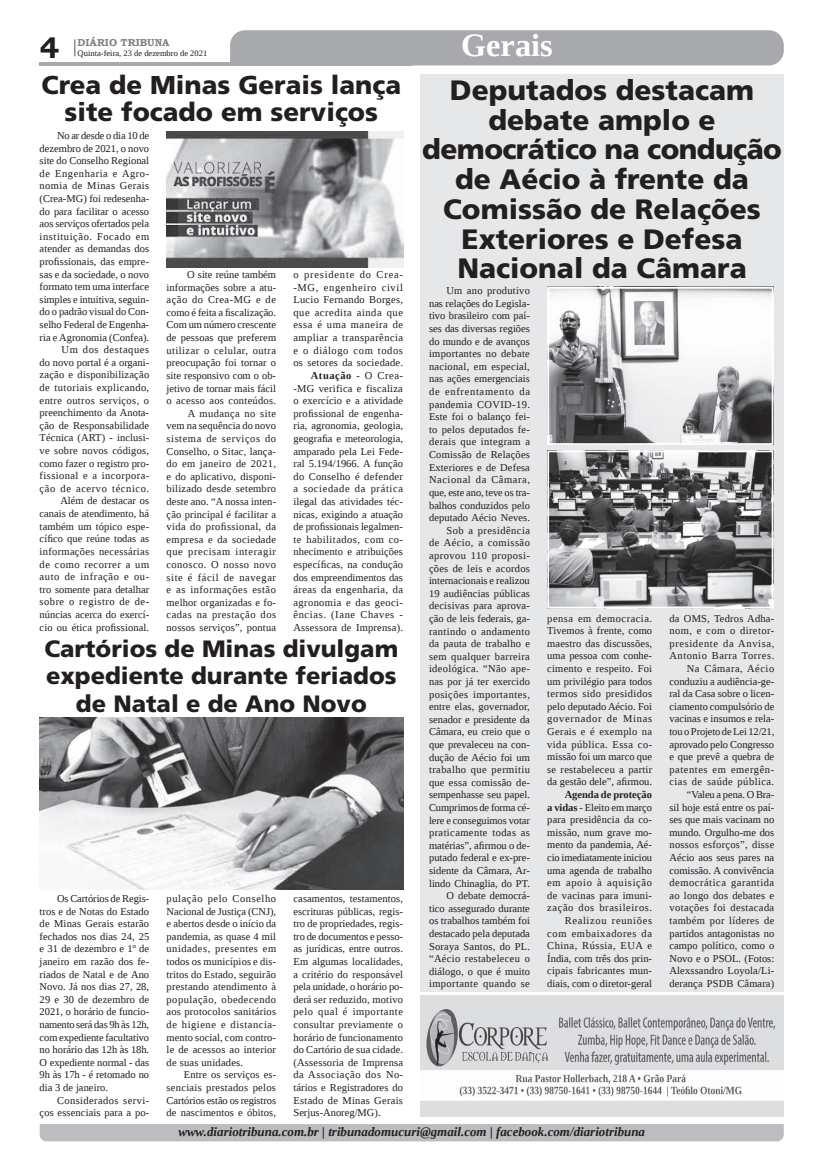
<style>
.page{position:relative;width:821px;height:1166px;background:#fff}
.page>*{position:absolute;margin:0;border:0;box-sizing:border-box;transform-origin:0 0}
.t1{font:700 32.38px "Liberation Serif";color:#fff}
.t2{font:700 29.31px "Bookman Old Style";color:#231f20}
.t3{font:900 28px/29.8px "Frutiger LT Std";color:#231f20;text-align:center}
.t4{font:900 25.81px/27.6px "Frutiger LT Std";color:#231f20;text-align:center}
.t5{font:900 23.62px/27.6px "Frutiger LT Std";color:#231f20;text-align:center}
.t6{font:italic 700 12.95px "Liberation Serif";color:#231f20}
.t7{font:10.5px/12.6px "Liberation Serif";letter-spacing:.01em;color:#231f20;text-align:right}
.t8{font:700 10.06px "Bookman Old Style";color:#808285}
.t9{font:8.4px "Liberation Serif";color:#231f20}
.s1{font-weight:700}
</style>
<div class="page">
<svg style="left:74px;top:39px;width:2px;height:17px"></svg>
<hr style="left:40px;top:62px;width:372px;height:3px;background:#a8a9ad">
<div style="left:230px;top:30px;width:554px;height:35px;background:#a8a9ad"></div>
<div style="left:40px;top:1124px;width:744px;height:17px;background:#bcbdc0"></div>
<img style="left:420px;top:996px;width:364px;height:120px">
<div style="left:420px;top:74px;width:364px;height:918px;background:#e6e7e9"></div>
<img style="left:550px;top:290px;width:220px;height:152px">
<div style="left:547px;top:287px;width:226px;height:158px;border:2px solid #fff"></div>
<img style="left:550px;top:453px;width:220px;height:152px">
<div style="left:547px;top:450px;width:226px;height:158px;border:2px solid #fff"></div>
<img style="left:167px;top:132px;width:236px;height:135px">
<img style="left:40px;top:717px;width:363px;height:172px">
<h2 class="t2" style="left:40px;top:27px;width:21px">4</h2>
<p class="t8" style="left:78px;top:35px;width:93px">DIÁRIO TRIBUNA</p>
<p class="t9" style="left:78px;top:48px;width:131px">Quinta-feira, 23 de dezembro de 2021</p>
<h3 class="t4" style="left:42px;top:71px;width:361px">Crea de Minas Gerais lança site focado em serviços</h3>
<p class="t7" style="left:40px;top:129px;width:111px">No ar desde o dia 10 de dezembro de 2021, o novo site do Conselho Regional de Engenharia e Agro&shy;nomia de Minas Gerais (Crea-MG) foi redesenha&shy;do para facilitar o acesso aos serviços ofertados pela instituição. Focado em atender as demandas dos profissionais, das empre&shy;sas e da sociedade, o novo formato tem uma interface simples e intuitiva, seguin&shy;do o padrão visual do Con&shy;selho Federal de Engenha&shy;ria e Agronomia (Confea).<br>Um dos destaques<br>do novo portal é a organi&shy;zação e disponibilização de tutoriais explicando, entre outros serviços, o preenchimento da Anota&shy;ção de Responsabilidade<br>Técnica (ART) - inclusi&shy;ve sobre novos códigos, como fazer o registro pro&shy;fissional e a incorpora&shy;ção de acervo técnico.<br>Além de destacar os canais de atendimento, há também um tópico espe&shy;cífico que reúne todas as informações necessárias de como recorrer a um auto de infração e ou&shy;tro somente para detalhar sobre o registro de de&shy;núncias acerca do exercí&shy;cio ou ética profissional.</p>
<p class="t7" style="left:167px;top:268px;width:111px">O site reúne também informações sobre a atu&shy;ação do Crea-MG e de como é feita a fiscalização.<br>Com um número crescente de pessoas que preferem utilizar o celular, outra preocupação foi tornar o site responsivo com o ob&shy;jetivo de tornar mais fácil o acesso aos conteúdos.<br>A mudança no site<br>vem na sequência do novo sistema de serviços do<br>Conselho, o Sitac, lança&shy;do em janeiro de 2021, e do aplicativo, disponi&shy;bilizado desde setembro deste ano. “A nossa inten&shy;ção principal é facilitar a vida do profissional, da empresa e da sociedade que precisam interagir conosco. O nosso novo site é fácil de navegar e as informações estão melhor organizadas e fo&shy;cadas na prestação dos nossos serviços”, pontua</p>
<p class="t7" style="left:293px;top:268px;width:111px">o presidente do Crea--MG, engenheiro civil<br>Lucio Fernando Borges, que acredita ainda que essa é uma maneira de ampliar a transparência e o diálogo com todos os setores da sociedade.<br><span class="s1">Atuação</span> - O Crea--MG verifica e fiscaliza o exercício e a atividade profissional de engenha&shy;ria, agronomia, geologia, geografia e meteorologia, amparado pela Lei Fede&shy;ral 5.194/1966. A função do Conselho é defender a sociedade da prática ilegal das atividades téc&shy;nicas, exigindo a atuação de profissionais legalmen&shy;te habilitados, com co&shy;nhecimento e atribuições específicas, na condução dos empreendimentos das áreas da engenharia, da agronomia e das geoci&shy;ências. (Iane Chaves -<br>Assessora de Imprensa).</p>
<h3 class="t5" style="left:44px;top:634px;width:355px">Cartórios de Minas divulgam expediente durante feriados de Natal e de Ano Novo</h3>
<p class="t7" style="left:40px;top:892px;width:111px;text-align:justify;text-indent:17px">Os Cartórios de Regis&shy;tros e de Notas do Estado de Minas Gerais estarão fechados nos dias 24, 25 e 31 de dezembro e 1º de janeiro em razão dos fe&shy;riados de Natal e de Ano Novo. Já nos dias 27, 28, 29 e 30 de dezembro de 2021, o horário de funcio&shy;namento será das 9h às 12h, com expediente facultativo no horário das 12h às 18h.<br>O expediente normal - das 9h às 17h - é retomado no dia 3 de janeiro.</p>
<p class="t7" style="left:40px;top:1094px;width:111px">Considerados servi-<br>ços essenciais para a po-</p>
<p class="t7" style="left:167px;top:892px;width:111px;text-align:justify">pulação pelo Conselho Nacional de Justiça (CNJ), e abertos desde o início da pandemia, as quase 4 mil unidades, presentes em todos os municípios e dis&shy;tritos do Estado, seguirão prestando atendimento à população, obedecendo aos protocolos sanitários de higiene e distancia&shy;mento social, com contro&shy;le de acessos ao interior de suas unidades.</p>
<p class="t7" style="left:167px;top:1068px;width:111px;text-align:justify;text-indent:17px">Entre os serviços es&shy;senciais prestados pelos Cartórios estão os registros de nascimentos e óbitos,</p>
<p class="t7" style="left:293px;top:892px;width:111px;text-align:justify">casamentos, testamentos, escrituras públicas, regis&shy;tro de propriedades, regis&shy;tro de documentos e pesso&shy;as jurídicas, entre outros.<br>Em algumas localidades, a critério do responsável pela unidade, o horário po&shy;derá ser reduzido, motivo pelo qual é importante consultar previamente o horário de funcionamento do Cartório de sua cidade. (Assessoria de Imprensa da Associação dos No&shy;tários e Registradores do Estado de Minas Gerais Serjus-Anoreg/MG).</p>
<h1 class="t1" style="left:461px;top:24px;width:93px">Gerais</h1>
<h3 class="t3" style="left:422px;top:75px;width:361px">Deputados destacam debate amplo e democrático na condução de Aécio à frente da<br>Comissão de Relações<br>Exteriores e Defesa<br>Nacional da Câmara</h3>
<p class="t7" style="left:429px;top:284px;width:102px">Um ano produtivo<br>nas relações do Legisla&shy;tivo brasileiro com paí&shy;ses das diversas regiões do mundo e de avanços importantes no debate nacional, em especial, nas ações emergenciais de enfrentamento da pandemia COVID-19.<br>Este foi o balanço fei&shy;to pelos deputados fe&shy;derais que integram a<br>Comissão de Relações<br>Exteriores e de Defesa<br>Nacional da Câmara, que, este ano, teve os tra&shy;balhos conduzidos pelo deputado Aécio Neves.<br>Sob a presidência<br>de Aécio, a comissão aprovou 110 proposi&shy;ções de leis e acordos internacionais e realizou<br>19 audiências públicas decisivas para aprova&shy;ção de leis federais, ga&shy;rantindo o andamento da pauta de trabalho e sem qualquer barreira ideológica. “Não ape&shy;nas por já ter exercido posições importantes, entre elas, governador, senador e presidente da<br>Câmara, eu creio que o que prevaleceu na con&shy;dução de Aécio foi um trabalho que permitiu que essa comissão de&shy;sempenhasse seu papel.<br>Cumprimos de forma cé&shy;lere e conseguimos votar praticamente todas as matérias”, afirmou o de&shy;putado federal e ex-pre&shy;sidente da Câmara, Ar&shy;lindo Chinaglia, do PT.<br>O debate democrá&shy;tico assegurado durante os trabalhos também foi destacado pela deputada<br>Soraya Santos, do PL. “Aécio restabeleceu o diálogo, o que é muito importante quando se</p>
<p class="t7" style="left:669px;top:612px;width:106px">da OMS, Tedros Adha&shy;nom, e com o diretor&shy;presidente da Anvisa,<br>Antonio Barra Torres.<br>Na Câmara, Aécio conduziu a audiência-ge&shy;ral da Casa sobre o licen&shy;ciamento compulsório de vacinas e insumos e rela&shy;tou o Projeto de Lei 12/21, aprovado pelo Congresso e que prevê a quebra de patentes em emergên&shy;cias de saúde pública. “Valeu a pena. O Bra-<br>sil hoje está entre os paí&shy;ses que mais vacinam no mundo. Orgulho-me dos nossos esforços”, disse<br>Aécio aos seus pares na comissão. A convivência democrática garantida ao longo dos debates e votações foi destacada também por líderes de partidos antagonistas no campo político, como o<br>Novo e o PSOL. (Fotos:<br>Alexssandro Loyola/Li&shy;derança PSDB Câmara)</p>
<p class="t7" style="left:547px;top:612px;width:106px;text-align:justify">pensa em democracia.<br>Tivemos à frente, como maestro das discussões, uma pessoa com conhe&shy;cimento e respeito. Foi um privilégio para todos termos sido presididos pelo deputado Aécio. Foi governador de Minas Gerais e é exemplo na vida pública. Essa co&shy;missão foi um marco que se restabeleceu a partir da gestão dele”, afirmou.</p>
<p class="t7" style="left:547px;top:788px;width:106px"><span class="s1">Agenda de proteção<br>a vidas</span> - Eleito em março para presidência da co&shy;missão, num grave mo&shy;mento da pandemia, Aé&shy;cio imediatamente iniciou uma agenda de trabalho em apoio à aquisição de vacinas para imuni&shy;zação dos brasileiros.<br>Realizou reuniões com embaixadores da<br>China, Rússia, EUA e<br>Índia, com três dos prin&shy;cipais fabricantes mun&shy;diais, com o diretor-geral</p>
<p class="t6" style="left:178px;top:1123px;width:468px">www.diariotribuna.com.br | tribunadomucuri@gmail.com | facebook.com/diariotribuna</p>
</div>
